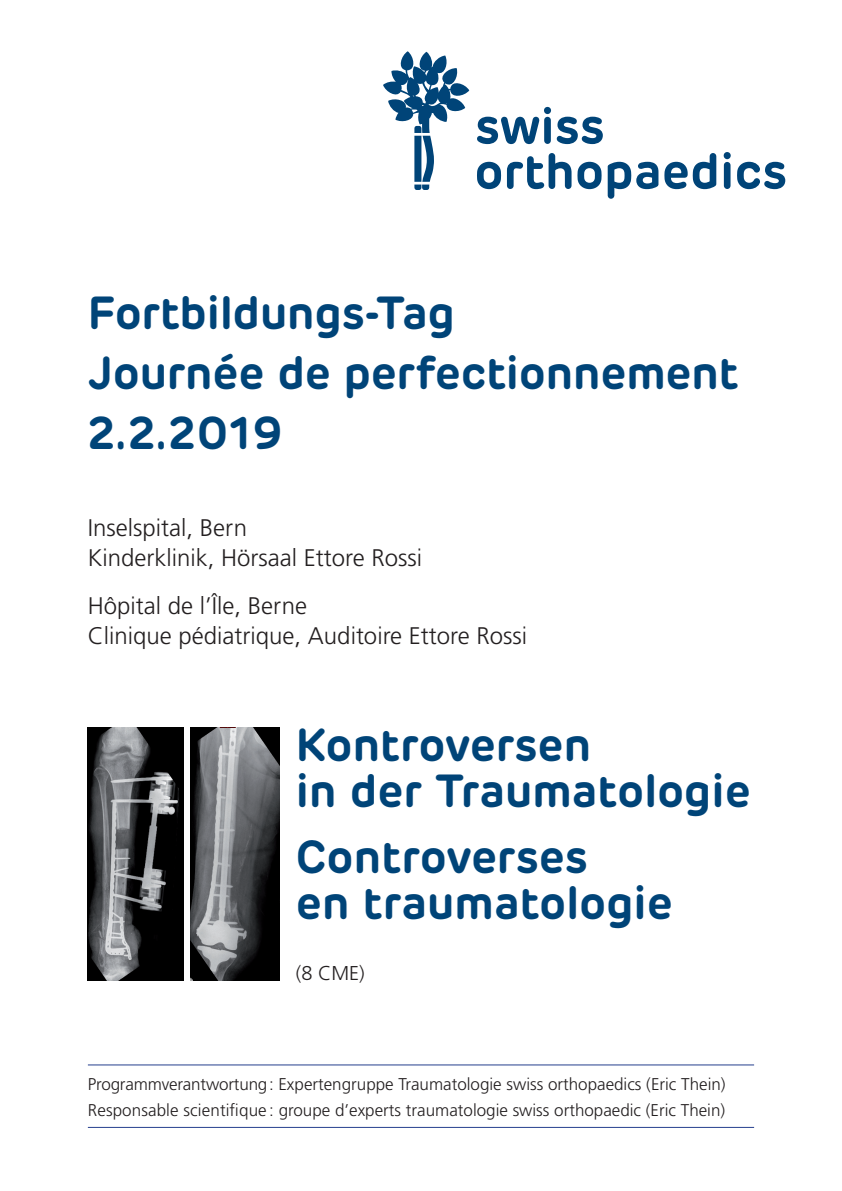
<style>
.page{position:relative;width:842px;height:1191px;background:#fff}
.page>*{position:absolute;margin:0;border:0;box-sizing:border-box;transform-origin:0 0}
.t1{font:600 46px/60px "Rubrik";letter-spacing:-.005em;color:#004478}
.t2{font:300 24px/30px "Frutiger LT Std";color:#231f20}
.t3{font:300 20px "Frutiger LT Std";color:#231f20}
.t4{font:300 17px/26px "Frutiger LT Std";color:#231f20}
</style>
<div class="page">
<svg style="left:383px;top:51px;width:86px;height:139px"></svg>
<div style="left:724px;top:152px;width:7px;height:7px;background:#004478;border-radius:50%"></div>
<div style="left:724px;top:162px;width:6px;height:27px;background:#004478;border-radius:3px"></div>
<svg style="left:737px;top:162px;width:48px;height:27px"></svg>
<svg style="left:507px;top:153px;width:64px;height:36px"></svg>
<svg style="left:664px;top:153px;width:52px;height:36px"></svg>
<svg style="left:577px;top:162px;width:25px;height:27px"></svg>
<svg style="left:477px;top:162px;width:24px;height:27px"></svg>
<svg style="left:608px;top:162px;width:50px;height:37px"></svg>
<svg style="left:477px;top:117px;width:63px;height:27px"></svg>
<div style="left:544px;top:107px;width:7px;height:7px;background:#004478;border-radius:50%"></div>
<div style="left:544px;top:117px;width:7px;height:27px;background:#004478;border-radius:3px"></div>
<svg style="left:556px;top:117px;width:47px;height:27px"></svg>
<hr style="left:88px;top:1064px;width:666px;height:1px;background:#253f8e">
<hr style="left:88px;top:1126px;width:666px;height:1px;background:#253f8e">
<img style="left:88px;top:728px;width:96px;height:252px">
<img style="left:190px;top:728px;width:89px;height:252px">
<h1 class="t1" style="left:88px;top:283px;width:652px">Fortbildungs-Tag<br>Journée de perfectionnement<br>2.2.2019</h1>
<h2 class="t2" style="left:88px;top:512px;width:336px">Inselspital, Bern<br>Kinderklinik, Hörsaal Ettore Rossi</h2>
<h2 class="t2" style="left:88px;top:590px;width:441px">Hôpital de l’Île, Berne<br>Clinique pédiatrique, Auditoire Ettore Rossi</h2>
<h1 class="t1" style="left:296px;top:721px;width:457px;line-height:46px">Kontroversen<br>in der Traumatologie</h1>
<h1 class="t1" style="left:296px;top:833px;width:379px;line-height:46px">Controverses<br>en traumatologie</h1>
<p class="t3" style="left:296px;top:961px;width:70px">(8 CME)</p>
<p class="t4" style="left:88px;top:1071px;width:639px">Programmverantwortung: Expertengruppe Traumatologie swiss orthopaedics (Eric Thein)<br>Responsable scientifique : groupe d’experts traumatologie swiss orthopaedic (Eric Thein)</p>
</div>
